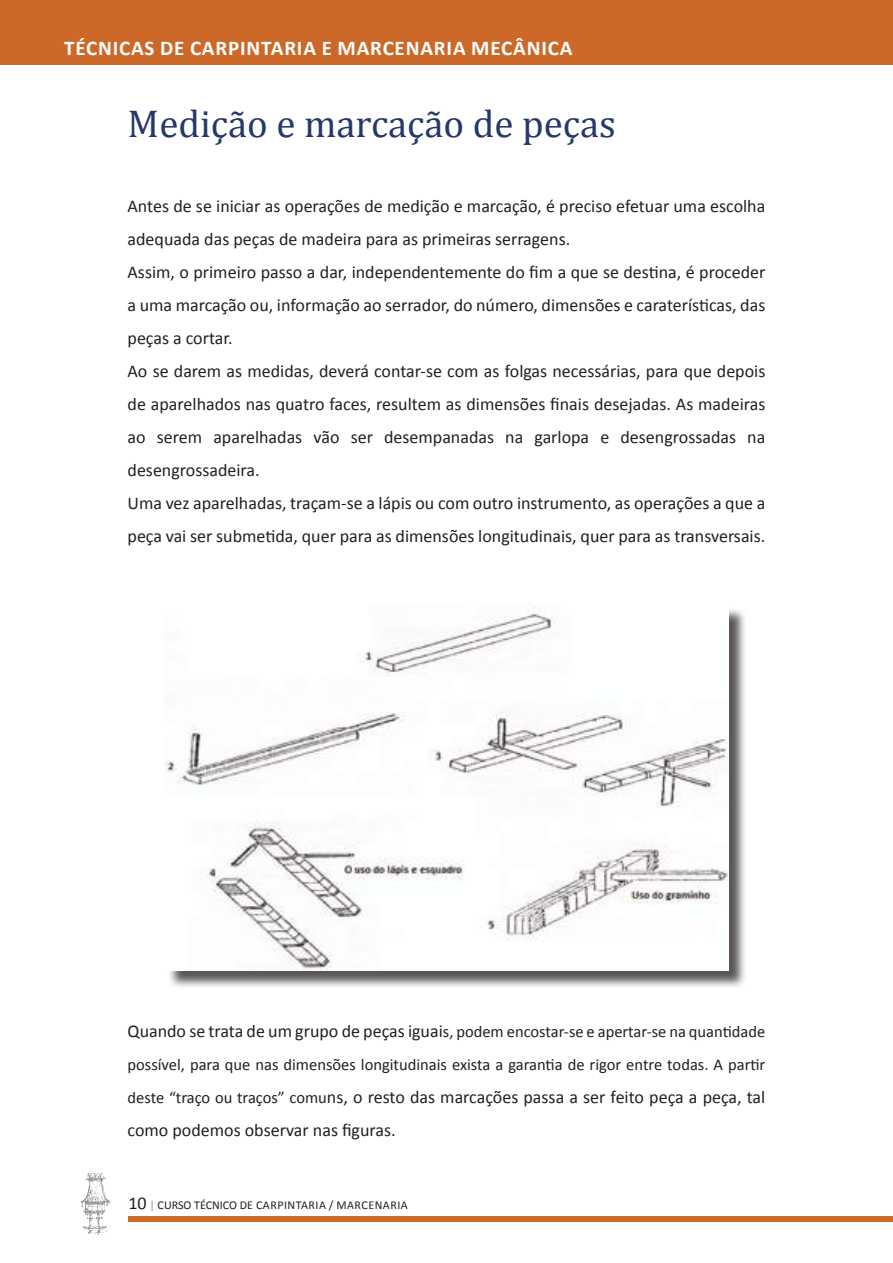
<style>
.page{position:relative;width:893px;height:1263px;background:#fff}
.page>*{position:absolute;margin:0;border:0;box-sizing:border-box;transform-origin:0 0}
.t1{font:39px "Cambria";color:#253869}
.t2{font:700 21px "Calibri";letter-spacing:.04em;color:#fff}
.t3{font:18px/33px "Calibri";color:#241f1f}
.t4{font:16.5px/33px "Calibri";color:#241f1f}
.t5{font:12px "Calibri";color:#241f1f}
.s1{font-size:18px}
.s2{font-size:16.5px}
.s3{color:#919193}
</style>
<div class="page">
<div style="left:128px;top:1216px;width:765px;height:5px;background:#cc6929"></div>
<div style="left:0;top:0;width:893px;height:64px;background:#cc6929"></div>
<svg style="left:80px;top:1171px;width:31px;height:64px"></svg>
<div style="left:167px;top:607px;width:580px;height:382px;background:#241f1f;opacity:.75"></div>
<img style="left:164px;top:607px;width:564px;height:364px">
<p class="t2" style="left:64px;top:35px;width:475px">TÉCNICAS DE CARPINTARIA E MARCENARIA MECÂNICA</p>
<h1 class="t1" style="left:128px;top:100px;width:490px">Medição e marcação de peças</h1>
<p class="t3" style="left:128px;top:189px;width:639px">Antes de se iniciar as operações de medição e marcação, é preciso efetuar uma escolha adequada das peças de madeira para as primeiras serragens.<br>Assim, o primeiro passo a dar, independentemente do fim a que se destina, é proceder a uma marcação ou, informação ao serrador, do número, dimensões e caraterísticas, das peças a cortar.<br>Ao se darem as medidas, deverá contar-se com as folgas necessárias, para que depois de aparelhados nas quatro faces, resultem as dimensões finais desejadas. As madeiras ao serem aparelhadas vão ser desempanadas na garlopa e desengrossadas na desengrossadeira.<br>Uma vez aparelhadas, traçam-se a lápis ou com outro instrumento, as operações a que a peça vai ser submetida, quer para as dimensões longitudinais, quer para as transversais.</p>
<p class="t4" style="left:128px;top:1015px;width:639px"><span class="s1">Quando se trata de um grupo de peças iguai</span>s, podem encostar-se e apertar-se na quantidade possível, para que nas dimensões longitudinais exista a garantia de rigor entre todas. A partir</p>
<p class="t3" style="left:128px;top:1080px;width:639px"><span class="s2">deste “traço ou traços” comu</span>ns, o resto das marcações passa a ser feito peça a peça, tal como podemos observar nas figuras.</p>
<p class="t5" style="left:128px;top:1197px;width:234px"><span class="s1">10</span> <span class="s3">|</span> CURSO TÉCNICO DE Car pintaria / Marcen</p>
<p class="t5" style="left:383px;top:1197px;width:26px">aria</p>
</div>
